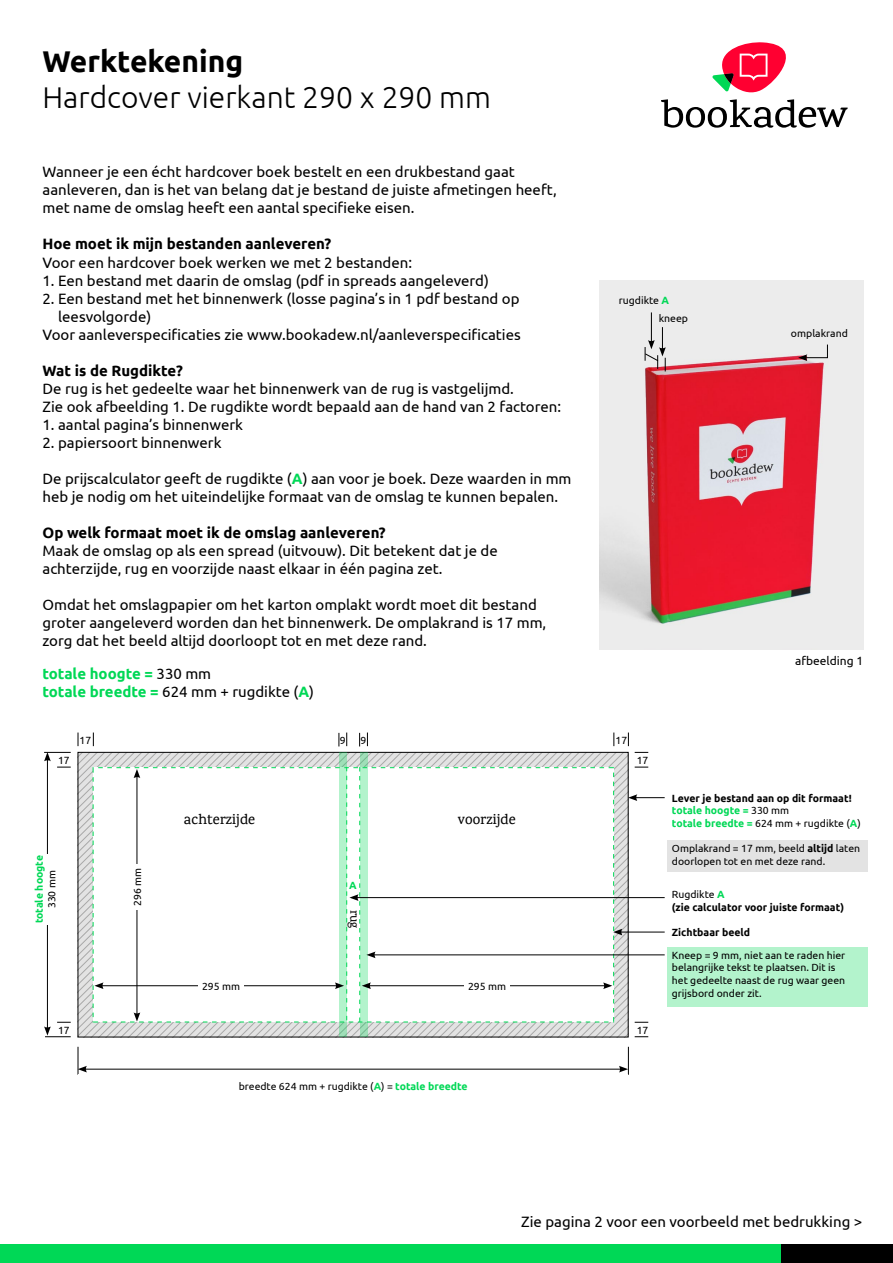
<style>
.page{position:relative;width:893px;height:1263px;background:#fff}
.page>*{position:absolute;margin:0;border:0;box-sizing:border-box;transform-origin:0 0}
.t1{font:300 30px "Ubuntu";color:#000}
.t2{font:700 30px "Ubuntu";color:#000}
.t3{font:15px/18px "Ubuntu";color:#000}
.t4{font:700 15px "Ubuntu";color:#000}
.t5{font:700 15px/18px "Ubuntu";color:#00d856}
.t6{font:500 14.55px "Karma";color:#000}
.t7{font:500 12.45px "Karma";color:#000}
.t8{font:12px "Ubuntu";color:#000}
.t9{font:10.5px/12.5px "Ubuntu";color:#000}
.t10{font:700 10.5px/12.5px "Ubuntu";color:#000}
.t11{font:700 10.5px "Ubuntu";color:#00d856}
.s1{font-weight:700;color:#00d856}
.s2{font-weight:400;color:#000}
.s3{color:#00d856}
.s4{font-weight:400}
.s5{font-weight:700}
</style>
<div class="page">
<img style="left:600px;top:280px;width:263px;height:369px">
<div style="left:0;top:1244px;width:852px;height:19px;background:#00d856"></div>
<div style="left:781px;top:1244px;width:112px;height:19px;background:#000"></div>
<hr style="left:651px;top:312px;width:1px;height:30px;background:#000">
<svg style="left:798px;top:344px;width:30px;height:17px"></svg>
<svg style="left:645px;top:327px;width:21px;height:44px"></svg>
<svg style="left:661px;top:42px;width:187px;height:86px"></svg>
<div style="left:668px;top:840px;width:200px;height:31px;background:#e3e3e3"></div>
<div style="left:668px;top:947px;width:200px;height:59px;background:#b3f3cc"></div>
<svg style="left:80px;top:754px;width:546px;height:281px;background:#d5d7d6"></svg>
<div style="left:78px;top:752px;width:550px;height:285px;border:1px solid #000"></div>
<svg style="left:339px;top:752px;width:8px;height:285px"></svg>
<svg style="left:360px;top:752px;width:7px;height:285px"></svg>
<hr style="left:47px;top:759px;width:1px;height:270px;background:#000">
<svg style="left:93px;top:732px;width:1px;height:14px"></svg>
<svg style="left:339px;top:733px;width:1px;height:13px"></svg>
<svg style="left:359px;top:733px;width:1px;height:13px"></svg>
<svg style="left:346px;top:732px;width:1px;height:14px"></svg>
<svg style="left:367px;top:732px;width:1px;height:14px"></svg>
<svg style="left:628px;top:732px;width:1px;height:14px"></svg>
<svg style="left:614px;top:732px;width:1px;height:14px"></svg>
<svg style="left:78px;top:732px;width:1px;height:14px"></svg>
<svg style="left:635px;top:752px;width:13px;height:1px"></svg>
<svg style="left:635px;top:1022px;width:13px;height:1px"></svg>
<svg style="left:44px;top:752px;width:27px;height:9px"></svg>
<svg style="left:635px;top:767px;width:13px;height:1px"></svg>
<svg style="left:635px;top:1036px;width:13px;height:1px"></svg>
<svg style="left:57px;top:767px;width:14px;height:1px"></svg>
<svg style="left:44px;top:1022px;width:27px;height:15px"></svg>
<div style="left:19px;top:854px;width:52px;height:70px;background:#fff"></div>
<hr style="left:85px;top:1069px;width:536px;height:1px;background:#000">
<svg style="left:619px;top:1047px;width:10px;height:28px"></svg>
<svg style="left:78px;top:1047px;width:9px;height:27px"></svg>
<hr style="left:620px;top:932px;width:45px;height:1px;background:#000">
<hr style="left:373px;top:954px;width:292px;height:1px;background:#000">
<hr style="left:356px;top:897px;width:309px;height:1px;background:#000">
<hr style="left:635px;top:797px;width:30px;height:1px;background:#000">
<svg style="left:628px;top:794px;width:9px;height:7px"></svg>
<svg style="left:93px;top:767px;width:529px;height:255px"></svg>
<h1 class="t2" style="left:43px;top:43px;width:202px">Werktekening</h1>
<h1 class="t1" style="left:43px;top:79px;width:450px">Hardcover vierkant 290 x 290 mm</h1>
<p class="t3" style="left:43px;top:163px;width:516px">Wanneer je een écht hardcover boek bestelt en een drukbestand gaat aanleveren, dan is het van belang dat je bestand de juiste afmetingen heeft, met name de omslag heeft een aantal specifieke eisen.</p>
<p class="t4" style="left:43px;top:235px;width:290px">Hoe moet ik mijn bestanden aanleveren?</p>
<p class="t3" style="left:43px;top:253px;width:371px">Voor een hardcover boek werken we met 2 bestanden:</p>
<p class="t3" style="left:43px;top:271px;width:448px">1. Een bestand met daarin de omslag (pdf in spreads aangeleverd)</p>
<p class="t3" style="left:43px;top:289px;width:479px">2. Een bestand met het binnenwerk (losse pagina’s in 1 pdf bestand op</p>
<p class="t3" style="left:58px;top:307px;width:95px">leesvolgorde)</p>
<p class="t3" style="left:43px;top:325px;width:480px">Voor aanleverspecificaties zie www.bookadew.nl/aanleverspecificaties</p>
<p class="t4" style="left:43px;top:361px;width:142px">Wat is de Rugdikte?</p>
<p class="t3" style="left:43px;top:379px;width:520px">De rug is het gedeelte waar het binnenwerk van de rug is vastgelijmd.<br>Zie ook afbeelding 1. De rugdikte wordt bepaald aan de hand van 2 factoren:</p>
<p class="t3" style="left:43px;top:415px;width:202px">1. aantal pagina’s binnenwerk</p>
<p class="t3" style="left:43px;top:433px;width:181px">2. papiersoort binnenwerk</p>
<p class="t3" style="left:43px;top:469px;width:530px">De prijscalculator geeft de rugdikte (<span class="s1">A</span>) aan voor je boek. Deze waarden in mm heb je nodig om het uiteindelijke formaat van de omslag te kunnen bepalen.</p>
<p class="t4" style="left:43px;top:523px;width:345px">Op welk formaat moet ik de omslag aanleveren?</p>
<p class="t3" style="left:43px;top:541px;width:457px">Maak de omslag op als een spread (uitvouw). Dit betekent dat je de achterzijde, rug en voorzijde naast elkaar in één pagina zet.</p>
<p class="t3" style="left:43px;top:595px;width:505px">Omdat het omslagpapier om het karton omplakt wordt moet dit bestand groter aangeleverd worden dan het binnenwerk. De omplakrand is 17 mm, zorg dat het beeld altijd doorloopt tot en met deze rand.</p>
<p class="t5" style="left:43px;top:665px;width:273px">totale hoogte = <span class="s2">330 mm<br></span>totale breedte = <span class="s2">624 mm + rugdikte (</span>A<span class="s2">)</span></p>
<p class="t9" style="left:659px;top:291px;width:31px;line-height:17.4px;text-indent:-40px">rugdikte <span class="s1">A </span>kneep</p>
<p class="t9" style="left:58px;top:753px;width:13px">17</p>
<p class="t9" style="left:80px;top:734px;width:13px">17</p>
<p class="t9" style="left:340px;top:734px;width:7px">9</p>
<p class="t9" style="left:361px;top:734px;width:7px">9</p>
<p class="t9" style="left:615px;top:734px;width:13px">17</p>
<p class="t9" style="left:637px;top:754px;width:13px">17</p>
<p class="t9" style="left:791px;top:327px;width:58px">omplakrand</p>
<p class="t8" style="left:795px;top:653px;width:70px">afbeelding 1</p>
<p class="t11" style="left:33px;top:923px;width:70px;rotate:-90deg">totale hoogte</p>
<p class="t9" style="left:45px;top:908px;width:40px;rotate:-90deg">330 mm</p>
<p class="t9" style="left:131px;top:906px;width:40px;rotate:-90deg">296 mm</p>
<p class="t9" style="left:58px;top:1023px;width:13px">17</p>
<p class="t6" style="left:184px;top:810px;width:73px">achterzijde</p>
<p class="t6" style="left:458px;top:810px;width:59px">voorzijde</p>
<p class="t11" style="left:349px;top:879px;width:9px">A</p>
<p class="t7" style="left:362px;top:910px;width:20px;rotate:90deg">rug</p>
<p class="t9" style="left:202px;top:979px;width:40px">295 mm</p>
<p class="t9" style="left:468px;top:979px;width:40px">295 mm</p>
<p class="t9" style="left:239px;top:1080px;width:231px">breedte 624 mm + rugdikte (<span class="s1">A</span>) = <span class="s1">totale breedte</span></p>
<p class="t9" style="left:637px;top:1023px;width:13px">17</p>
<p class="t10" style="left:672px;top:792px;width:190px">Lever je bestand aan op dit formaat! <span class="s3">totale hoogte =</span> <span class="s4">330 mm<br></span><span class="s3">totale breedte =</span> <span class="s4">624 mm + rugdikte (</span><span class="s3">A</span><span class="s4">)</span></p>
<p class="t9" style="left:672px;top:842px;width:190px">Omplakrand = 17 mm, beeld <span class="s5">altijd</span> laten doorlopen tot en met deze rand.</p>
<p class="t10" style="left:672px;top:888px;width:174px"><span class="s4">Rugdikte</span> <span class="s3">A<br></span>(zie calculator voor juiste formaat)</p>
<p class="t10" style="left:672px;top:926px;width:80px">Zichtbaar beeld</p>
<p class="t9" style="left:672px;top:949px;width:175px">Kneep = 9 mm, niet aan te raden hier belangrijke tekst te plaatsen. Dit is het gedeelte naast de rug waar geen grijsbord onder zit.</p>
<p class="t3" style="left:521px;top:1212px;width:343px">Zie pagina 2 voor een voorbeeld met bedrukking &gt;</p>
</div>
